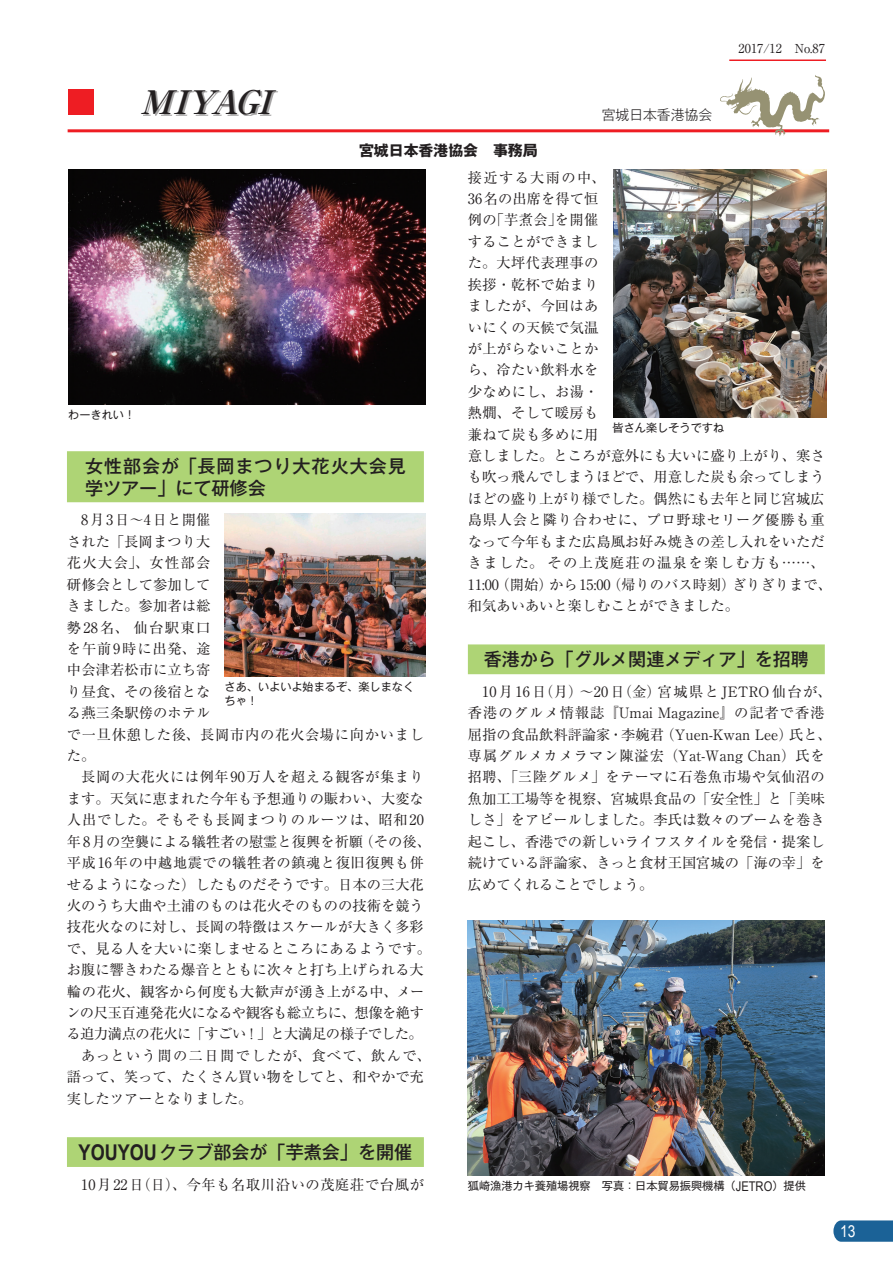
<style>
.page{position:relative;width:893px;height:1263px;background:#fff}
.page>*{position:absolute;margin:0;border:0;box-sizing:border-box;transform-origin:0 0}
.t1{font:italic 700 32.4px "Ryumin Pro";color:#231f20;scale:1.04 1}
.t2{font:500 18px "Gothic MB101 Pro";color:#231f20}
.t3{font:500 18px/22.4px "Gothic MB101 Pro";letter-spacing:.055em;color:#231f20}
.t4{font:16.65px "Arial";color:#fff;scale:.83 1}
.t5{font:700 14.85px "Gothic MB101 Pro";color:#231f20}
.t6{font:14.25px/21.5px "Ryumin Pro";color:#231f20}
.t7{font:14.25px "Ryumin Pro";letter-spacing:.04em;color:#231f20}
.t8{font:300 13.8px "Gothic MB101 Pro";color:#231f20}
.t9{font:12.3px "Ryumin Pro";color:#231f20}
.t10{font:11.1px/14.4px "Gothic MB101 Pro";color:#231f20}
.s1{font-family:"Arial";font-weight:700;font-size:21.75px}
.s2{font-family:"Arial";font-size:13.35px}
</style>
<div class="page">
<hr style="left:729px;top:59px;width:97px;height:2px;background:#ee1d23">
<svg style="left:833px;top:1220px;width:60px;height:22px"></svg>
<div style="left:468px;top:644px;width:357px;height:30px;background:#aed475"></div>
<div style="left:67px;top:451px;width:357px;height:51px;background:#aed475"></div>
<div style="left:67px;top:1137px;width:357px;height:30px;background:#aed475"></div>
<div style="left:143px;top:91px;width:136px;height:25px;background:#231f20;opacity:.4"></div>
<hr style="left:68px;top:129px;width:761px;height:3px;background:#ee1d23">
<svg style="left:720px;top:75px;width:106px;height:62px"></svg>
<div style="left:68px;top:89px;width:25px;height:26px;background:#ee1d23"></div>
<img style="left:225px;top:513px;width:200px;height:163px">
<img style="left:68px;top:170px;width:357px;height:234px">
<img style="left:468px;top:921px;width:357px;height:255px">
<img style="left:613px;top:170px;width:213px;height:247px">
<h1 class="t1" style="left:140px;top:76px;width:140px">MIYAGI</h1>
<p class="t5" style="left:359px;top:138px;width:180px">宮城日本香港協会　事務局</p>
<p class="t8" style="left:602px;top:103px;width:112px">宮城日本香港協会</p>
<p class="t9" style="left:739px;top:39px;width:88px">2017/12 No.87</p>
<p class="t10" style="left:68px;top:406px;width:68px">わーきれい！</p>
<p class="t3" style="left:85px;top:453px;width:322px">女性部会が「長岡まつり大花火大会見学ツアー」にて研修会</p>
<p class="t6" style="left:66px;top:508px;width:366px">　8月3日～4日と開催<br>された「長岡まつり大<br>花火大会」、女性部会<br>研修会として参加して<br>きました。参加者は総<br>勢28名、仙台駅東口<br>を午前9時に出発、途<br>中会津若松市に立ち寄<br>り昼食、その後宿とな<br>る燕三条駅傍のホテル<br>で一旦休憩した後、長岡市内の花火会場に向かいました。<br>　長岡の大花火には例年90万人を超える観客が集まります。天気に恵まれた今年も予想通りの賑わい、大変な人出でした。そもそも長岡まつりのルーツは、昭和20年8月の空襲による犠牲者の慰霊と復興を祈願（その後、平成16年の中越地震での犠牲者の鎮魂と復旧復興も併せるようになった）したものだそうです。日本の三大花火のうち大曲や土浦のものは花火そのものの技術を競う技花火なのに対し、長岡の特徴はスケールが大きく多彩で、見る人を大いに楽しませるところにあるようです。お腹に響きわたる爆音とともに次々と打ち上げられる大輪の花火、観客から何度も大歓声が湧き上がる中、メーンの尺玉百連発花火になるや観客も総立ちに、想像を絶する迫力満点の花火に「すごい！」と大満足の様子でした。　あっという間の二日間でしたが、食べて、飲んで、語って、笑って、たくさん買い物をしてと、和やかで充実したツアーとなりました。</p>
<p class="t2" style="left:79px;top:1137px;width:335px"><span class="s1">YOUYOU</span>クラブ部会が「芋煮会」を開催</p>
<p class="t7" style="left:67px;top:1173px;width:358px">　10月22日（日）、今年も名取川沿いの茂庭荘で台風が</p>
<p class="t10" style="left:225px;top:678px;width:191px">さあ、いよいよ始まるぞ、楽しまなくちゃ！</p>
<p class="t6" style="left:468px;top:166px;width:366px">接近する大雨の中、<br>36名の出席を得て恒<br>例の「芋煮会」を開催<br>することができまし<br>た。大坪代表理事の<br>挨拶・乾杯で始まり<br>ましたが、今回はあ<br>いにくの天候で気温<br>が上がらないことか<br>ら、冷たい飲料水を<br>少なめにし、お湯・<br>熱燗、そして暖房も<br>兼ねて炭も多めに用<br>意しました。ところが意外にも大いに盛り上がり、寒さも吹っ飛んでしまうほどで、用意した炭も余ってしまうほどの盛り上がり様でした。偶然にも去年と同じ宮城広島県人会と隣り合わせに、プロ野球セリーグ優勝も重なって今年もまた広島風お好み焼きの差し入れをいただきました。その上茂庭荘の温泉を楽しむ方も……、<br>11:00（開始）から15:00（帰りのバス時刻）ぎりぎりまで、和気あいあいと楽しむことができました。</p>
<p class="t2" style="left:484px;top:644px;width:327px">香港から「グルメ関連メディア」を招聘</p>
<p class="t6" style="left:468px;top:680px;width:366px">　10月16日（月）～20日（金）宮城県とJETRO仙台が、香港のグルメ情報誌『Umai Magazine』の記者で香港屈指の食品飲料評論家・李婉君（Yuen-Kwan Lee）氏と、専属グルメカメラマン陳溢宏（Yat-Wang Chan）氏を招聘、「三陸グルメ」をテーマに石巻魚市場や気仙沼の魚加工工場等を視察、宮城県食品の「安全性」と「美味しさ」をアピールしました。李氏は数々のブームを巻き起こし、香港での新しいライフスタイルを発信・提案し続けている評論家、きっと食材王国宮城の「海の幸」を広めてくれることでしょう。</p>
<p class="t10" style="left:613px;top:419px;width:113px">皆さん楽しそうですね</p>
<p class="t10" style="left:468px;top:1177px;width:339px">狐崎漁港カキ養殖場視察　写真：日本貿易振興機構（<span class="s2">JETRO</span>）提供</p>
<p class="t4" style="left:840px;top:1220px;width:20px">13</p>
</div>
